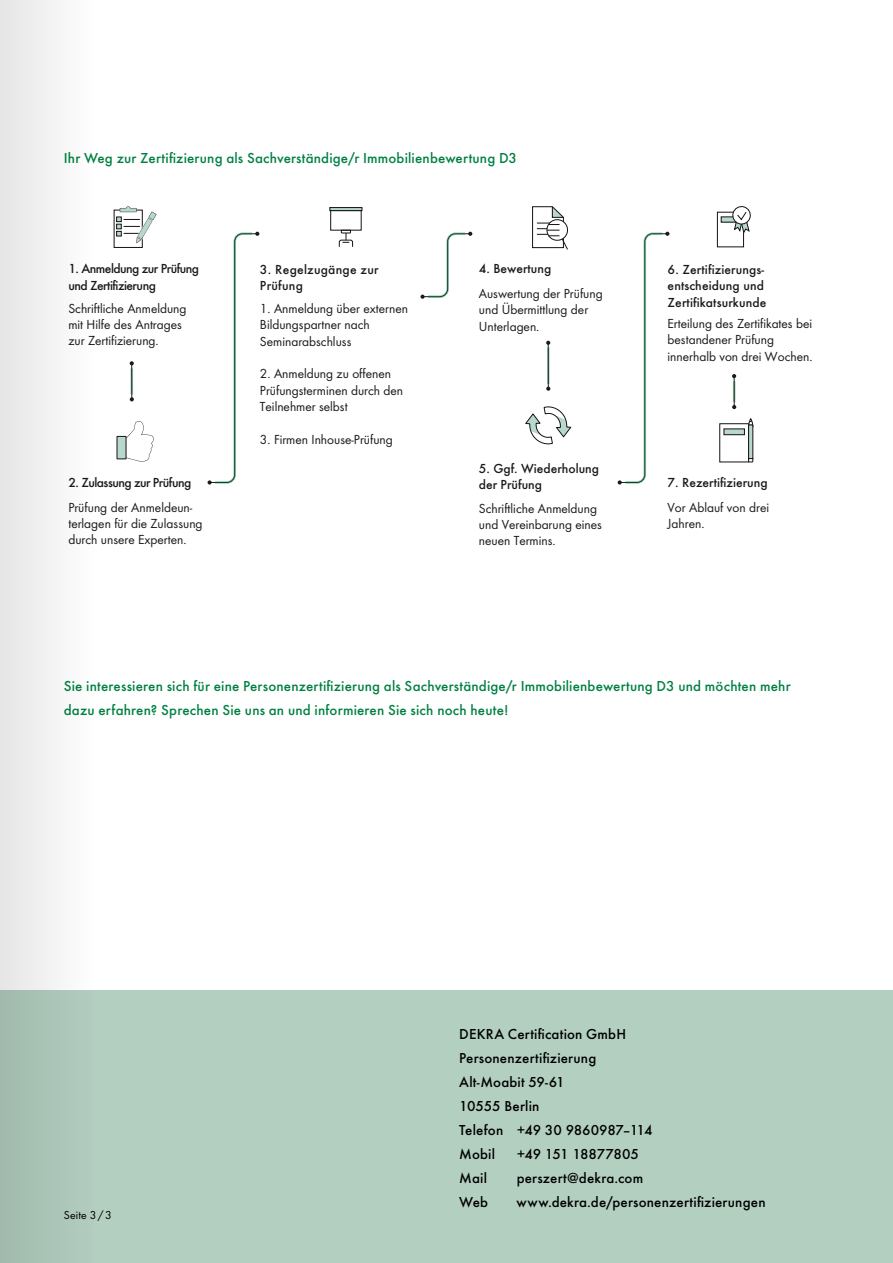
<style>
.page{position:relative;width:893px;height:1263px;background:#fff}
.page>*{position:absolute;margin:0;border:0;box-sizing:border-box;transform-origin:0 0}
.t1{font:500 15px/24px "Futura";letter-spacing:.01em;color:#008142}
.t2{font:500 15px/24px "Futura";letter-spacing:.01em;color:#000}
.t3{font:500 15px "Futura";letter-spacing:-.02em;color:#000}
.t4{font:13.65px/16.4px "Futura Boo";color:#1a1a18}
.t5{font:500 13.65px/16.4px "Futura";color:#1a1a18}
.t6{font:500 13.65px/16.4px "Futura";letter-spacing:-.04em;color:#1a1a18}
.t7{font:500 13.65px/16.4px "Futura";letter-spacing:.02em;color:#1a1a18}
.t8{font:12px "Futura Boo";letter-spacing:.015em;color:#000}
</style>
<div class="page">
<div style="left:0;top:991px;width:893px;height:272px;background:#b3cfc0"></div>
<hr style="left:547px;top:347px;width:3px;height:37px;background:#008142">
<hr style="left:548px;top:343px;width:1px;height:46px;background:#1a1a18">
<svg style="left:546px;top:341px;width:4px;height:4px"></svg>
<svg style="left:546px;top:387px;width:4px;height:4px"></svg>
<hr style="left:130px;top:368px;width:3px;height:26px;background:#008142">
<hr style="left:131px;top:363px;width:1px;height:36px;background:#1a1a18">
<svg style="left:130px;top:361px;width:4px;height:4px"></svg>
<svg style="left:130px;top:397px;width:4px;height:4px"></svg>
<hr style="left:733px;top:381px;width:2px;height:21px;background:#008142">
<hr style="left:734px;top:376px;width:1px;height:31px;background:#1a1a18">
<svg style="left:732px;top:374px;width:4px;height:4px"></svg>
<svg style="left:732px;top:405px;width:4px;height:4px"></svg>
<svg style="left:618px;top:232px;width:51px;height:252px"></svg>
<svg style="left:208px;top:232px;width:51px;height:252px"></svg>
<svg style="left:420px;top:232px;width:52px;height:67px"></svg>
<div style="left:114px;top:210px;width:28px;height:38px;border:1px solid #161217"></div>
<svg style="left:116px;top:206px;width:41px;height:37px"></svg>
<svg style="left:124px;top:421px;width:30px;height:40px"></svg>
<div style="left:117px;top:436px;width:9px;height:23px;background:#b9d8cd"></div>
<div style="left:117px;top:436px;width:9px;height:23px;border:1px solid #161217"></div>
<div style="left:724px;top:429px;width:20px;height:6px;background:#b9d8cd"></div>
<div style="left:724px;top:429px;width:21px;height:6px;border:1px solid #161217"></div>
<svg style="left:748px;top:418px;width:5px;height:44px"></svg>
<div style="left:721px;top:217px;width:19px;height:5px;background:#b9d8cd"></div>
<div style="left:717px;top:212px;width:27px;height:35px;border:1px solid #161217"></div>
<svg style="left:732px;top:206px;width:19px;height:27px"></svg>
<svg style="left:532px;top:206px;width:36px;height:44px"></svg>
<svg style="left:525px;top:406px;width:46px;height:39px"></svg>
<div style="left:330px;top:207px;width:32px;height:4px;border:1px solid #161217"></div>
<svg style="left:339px;top:230px;width:14px;height:17px"></svg>
<svg style="left:0;top:0;width:96px;height:1263px;fill:#ededed"></svg>
<p class="t1" style="left:64px;top:144px;width:455px">Ihr Weg zur Zertifizierung als Sachverständige/r Immobilienbewertung D3</p>
<p class="t6" style="left:68px;top:259px;width:132px">1. Anmeldung zur Prüfung und Zertifizierung</p>
<p class="t4" style="left:68px;top:299px;width:120px">Schriftliche Anmeldung mit Hilfe des Antrages zur Zertifizierung.</p>
<p class="t7" style="left:260px;top:260px;width:120px">3. Regelzugänge zur<br>Prüfung</p>
<p class="t4" style="left:260px;top:300px;width:149px">1. Anmeldung über externen<br>Bildungspartner nach<br>Seminarabschluss</p>
<p class="t4" style="left:260px;top:365px;width:145px">2. Anmeldung zu offenen<br>Prüfungsterminen durch den<br>Teilnehmer selbst</p>
<p class="t4" style="left:260px;top:430px;width:134px">3. Firmen Inhouse-Prüfung</p>
<p class="t5" style="left:479px;top:259px;width:74px">4. Bewertung</p>
<p class="t4" style="left:479px;top:284px;width:125px">Auswertung der Prüfung und Übermittlung der<br>Unterlagen.</p>
<p class="t6" style="left:68px;top:473px;width:124px">2. Zulassung zur Prüfung</p>
<p class="t5" style="left:479px;top:459px;width:122px">5. Ggf. Wiederholung der Prüfung</p>
<p class="t4" style="left:68px;top:498px;width:136px">Prüfung der Anmeldeun&shy;terlagen für die Zulassung durch unsere Experten.</p>
<p class="t4" style="left:479px;top:499px;width:125px">Schriftliche Anmeldung und Vereinbarung eines neuen Termins.</p>
<p class="t5" style="left:668px;top:260px;width:100px">6. Zertifizierungs&shy;entscheidung und<br>Zertifikatsurkunde</p>
<p class="t4" style="left:668px;top:314px;width:146px">Erteilung des Zertifikates bei bestandener Prüfung innerhalb von drei Wochen.</p>
<p class="t5" style="left:668px;top:473px;width:102px">7. Rezertifizierung</p>
<p class="t4" style="left:668px;top:498px;width:103px">Vor Ablauf von drei<br>Jahren.</p>
<p class="t1" style="left:64px;top:672px;width:728px">Sie interessieren sich für eine Personenzertifizierung als Sachverständige/r Immobilienbewertung D3 und möchten mehr dazu erfahren? Sprechen Sie uns an und informieren Sie sich noch heute!</p>
<p class="t8" style="left:64px;top:1206px;width:50px">Seite 3/3</p>
<p class="t2" style="left:459px;top:1020px;width:195px">DEKRA Certification GmbH<br>Personenzertifizierung<br>Alt-Moabit 59-61<br>10555 Berlin<br>Telefon +49 30 9860987–114<br>Mobil</p>
<p class="t3" style="left:517px;top:1142px;width:124px">+49 151 18877805</p>
<p class="t2" style="left:459px;top:1164px;width:29px">Mail</p>
<p class="t2" style="left:517px;top:1164px;width:128px">perszert@dekra.com</p>
<p class="t2" style="left:459px;top:1188px;width:30px">Web</p>
<p class="t2" style="left:517px;top:1188px;width:250px">www.dekra.de/personenzertifizierungen</p>
</div>
